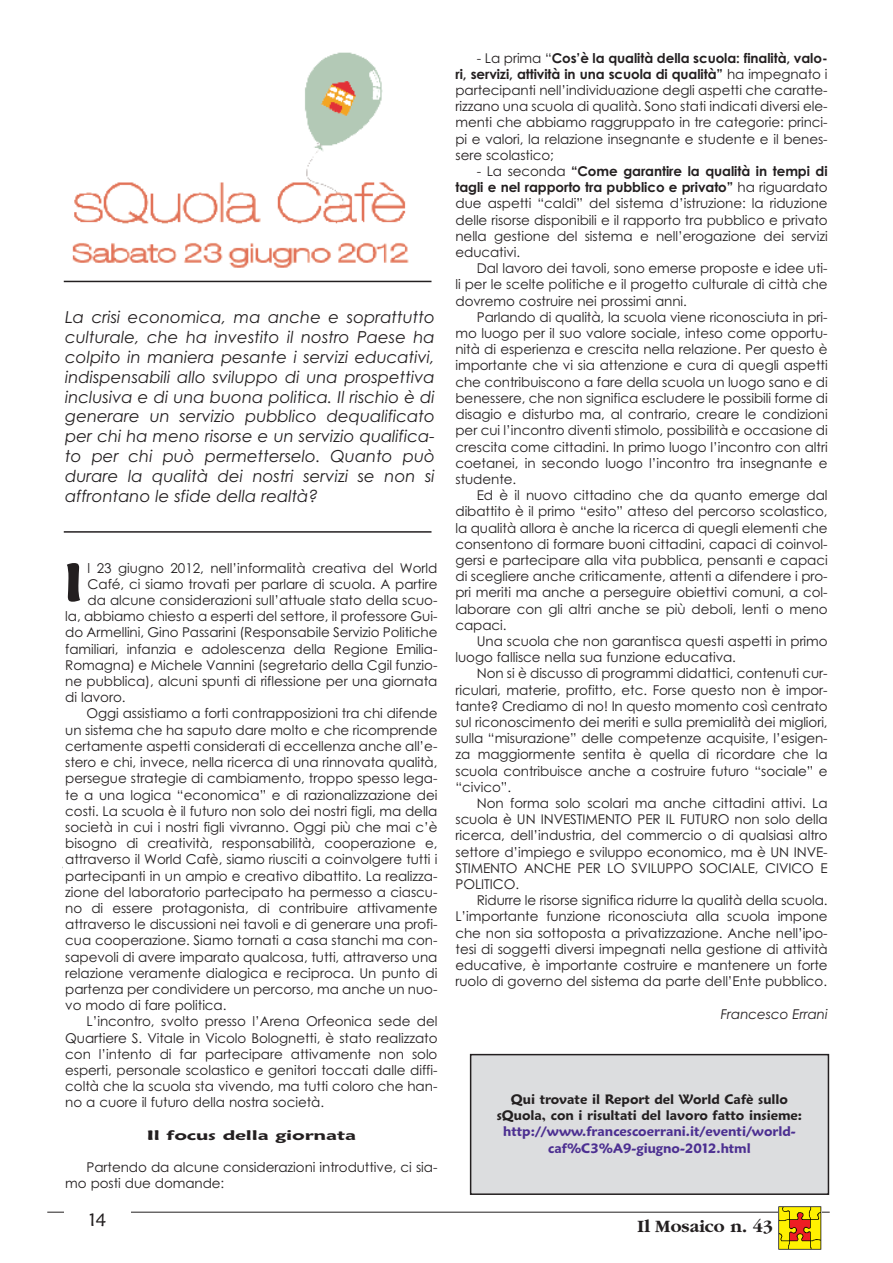
<style>
.page{position:relative;width:893px;height:1263px;background:#fff}
.page>*{position:absolute;margin:0;border:0;box-sizing:border-box;transform-origin:0 0}
.t1{font:600 54px "Maiandra GD";color:#231f20}
.t2{font:700 18px "Gatineau";color:#231f20}
.t3{font:18px "Maiandra GD";color:#231f20}
.t4{font:italic 16.5px/19.8px "Century Gothic";color:#231f20;text-align:justify}
.t5{font:13.5px/16.2px "Century Gothic";letter-spacing:-.005em;color:#231f20;text-align:justify}
.t6{font:600 13.5px/16.2px "Maiandra GD";color:#231f20;text-align:center}
.t7{font:600 13.5px/16.2px "Maiandra GD";color:#4c2f91;text-align:center}
.t8{font:600 13.5px "Maiandra GD";color:#231f20;scale:1.5 1}
.t9{font:italic 13.5px "Century Gothic";letter-spacing:-.005em;color:#231f20}
.s1{font-weight:700}
</style>
<div class="page">
<hr style="left:47px;top:1212px;width:783px;height:1px;background:#231f20">
<img style="left:779px;top:1207px;width:42px;height:42px">
<hr style="left:63px;top:867px;width:765px;height:1px;background:#231f20">
<div style="left:64px;top:1211px;width:67px;height:45px;background:#fff"></div>
<div style="left:64px;top:51px;width:765px;height:1144px;background:#fff"></div>
<img style="left:72px;top:52px;width:337px;height:216px">
<hr style="left:64px;top:281px;width:367px;height:1px;background:#231f20">
<hr style="left:64px;top:531px;width:367px;height:2px;background:#231f20">
<div style="left:471px;top:1054px;width:357px;height:140px;background:#dcdddf"></div>
<div style="left:470px;top:1054px;width:359px;height:141px;border:2px solid #231f20"></div>
<p class="t4" style="left:65px;top:308px;width:371px">La crisi economica, ma anche e soprattutto culturale, che ha investito il nostro Paese ha colpito in maniera pesante i servizi educativi, indispensabili allo sviluppo di una prospettiva inclusiva e di una buona politica. Il rischio è di generare un servizio pubblico dequalificato per chi ha meno risorse e un servizio qualifica&shy;to per chi può permetterselo. Quanto può durare la qualità dei nostri servizi se non si affrontano le sfide della realtà?</p>
<p class="t5" style="left:88px;top:560px;width:351px">l 23 giugno 2012, nell’informalità creativa del World</p>
<p class="t5" style="left:88px;top:576px;width:351px">Café, ci siamo trovati per parlare di scuola. A partire</p>
<p class="t5" style="left:88px;top:592px;width:351px">da alcune considerazioni sull’attuale stato della scuo-</p>
<p class="t5" style="left:65px;top:608px;width:374px">la, abbiamo chiesto a esperti del settore, il professore Gui-</p>
<p class="t5" style="left:65px;top:625px;width:374px">do Armellini, Gino Passarini (Responsabile Servizio Politiche</p>
<p class="t5" style="left:65px;top:641px;width:374px">familiari, infanzia e adolescenza della Regione Emilia-</p>
<p class="t5" style="left:65px;top:657px;width:374px">Romagna) e Michele Vannini (segretario della Cgil funzio-</p>
<p class="t5" style="left:65px;top:673px;width:374px">ne pubblica), alcuni spunti di riflessione per una giornata</p>
<p class="t5" style="left:65px;top:689px;width:62px">di lavoro.</p>
<p class="t5" style="left:87px;top:706px;width:352px">Oggi assistiamo a forti contrapposizioni tra chi difende</p>
<p class="t5" style="left:65px;top:722px;width:374px">un sistema che ha saputo dare molto e che ricomprende</p>
<p class="t5" style="left:65px;top:738px;width:374px">certamente aspetti considerati di eccellenza anche all’e-</p>
<p class="t5" style="left:65px;top:754px;width:374px">stero e chi, invece, nella ricerca di una rinnovata qualità,</p>
<p class="t5" style="left:65px;top:770px;width:374px">persegue strategie di cambiamento, troppo spesso lega-</p>
<p class="t5" style="left:65px;top:787px;width:374px">te a una logica “economica” e di razionalizzazione dei</p>
<p class="t5" style="left:65px;top:803px;width:374px">costi. La scuola è il futuro non solo dei nostri figli, ma della</p>
<p class="t5" style="left:65px;top:819px;width:374px">società in cui i nostri figli vivranno. Oggi più che mai c’è</p>
<p class="t5" style="left:65px;top:835px;width:374px">bisogno di creatività, responsabilità, cooperazione e,</p>
<p class="t5" style="left:65px;top:851px;width:374px">attraverso il World Cafè, siamo riusciti a coinvolgere tutti i</p>
<p class="t5" style="left:65px;top:868px;width:374px">partecipanti in un ampio e creativo dibattito. La realizza-</p>
<p class="t5" style="left:65px;top:884px;width:374px">zione del laboratorio partecipato ha permesso a ciascu-</p>
<p class="t5" style="left:65px;top:900px;width:374px">no di essere protagonista, di contribuire attivamente</p>
<p class="t5" style="left:65px;top:916px;width:374px">attraverso le discussioni nei tavoli e di generare una profi-</p>
<p class="t5" style="left:65px;top:932px;width:374px">cua cooperazione. Siamo tornati a casa stanchi ma con-</p>
<p class="t5" style="left:65px;top:949px;width:374px">sapevoli di avere imparato qualcosa, tutti, attraverso una</p>
<p class="t5" style="left:65px;top:965px;width:374px">relazione veramente dialogica e reciproca. Un punto di</p>
<p class="t5" style="left:65px;top:981px;width:374px">partenza per condividere un percorso, ma anche un nuo-</p>
<p class="t5" style="left:65px;top:997px;width:163px">vo modo di fare politica.</p>
<p class="t5" style="left:87px;top:1013px;width:352px">L’incontro, svolto presso l’Arena Orfeonica sede del</p>
<p class="t5" style="left:65px;top:1030px;width:374px">Quartiere S. Vitale in Vicolo Bolognetti, è stato realizzato</p>
<p class="t5" style="left:65px;top:1046px;width:374px">con l’intento di far partecipare attivamente non solo</p>
<p class="t5" style="left:65px;top:1062px;width:374px">esperti, personale scolastico e genitori toccati dalle diffi-</p>
<p class="t5" style="left:65px;top:1078px;width:374px">coltà che la scuola sta vivendo, ma tutti coloro che han-</p>
<p class="t5" style="left:65px;top:1094px;width:260px">no a cuore il futuro della nostra società.</p>
<p class="t8" style="left:147px;top:1127px;width:141px">Il focus della giornata</p>
<p class="t5" style="left:65px;top:1159px;width:374px;text-indent:21px">Partendo da alcune considerazioni introduttive, ci sia&shy;mo posti due domande:</p>
<h1 class="t1" style="left:64px;top:551px;width:21px">I</h1>
<h2 class="t3" style="left:89px;top:1209px;width:19px">14</h2>
<p class="t5" style="left:455px;top:50px;width:374px;text-indent:21px">- La prima “<span class="s1">Cos’è la qualità della scuola: finalità, valo&shy;ri, servizi, attività in una scuola di qualità”</span> ha impegnato i partecipanti nell’individuazione degli aspetti che caratte&shy;rizzano una scuola di qualità. Sono stati indicati diversi ele&shy;menti che abbiamo raggruppato in tre categorie: princi&shy;pi e valori, la relazione insegnante e studente e il benes&shy;sere scolastico;</p>
<p class="t5" style="left:455px;top:163px;width:374px;text-indent:21px">- La seconda <span class="s1">“Come garantire la qualità in tempi di tagli e nel rapporto tra pubblico e privato”</span> ha riguardato due aspetti “caldi” del sistema d’istruzione: la riduzione delle risorse disponibili e il rapporto tra pubblico e privato nella gestione del sistema e nell’erogazione dei servizi educativi.</p>
<p class="t5" style="left:455px;top:260px;width:374px;text-indent:21px">Dal lavoro dei tavoli, sono emerse proposte e idee uti&shy;li per le scelte politiche e il progetto culturale di città che dovremo costruire nei prossimi anni.</p>
<p class="t5" style="left:455px;top:309px;width:374px;text-indent:21px">Parlando di qualità, la scuola viene riconosciuta in pri&shy;mo luogo per il suo valore sociale, inteso come opportu&shy;nità di esperienza e crescita nella relazione. Per questo è importante che vi sia attenzione e cura di quegli aspetti che contribuiscono a fare della scuola un luogo sano e di benessere, che non significa escludere le possibili forme di disagio e disturbo ma, al contrario, creare le condizioni per cui l’incontro diventi stimolo, possibilità e occasione di crescita come cittadini. In primo luogo l’incontro con altri coetanei, in secondo luogo l’incontro tra insegnante e studente.</p>
<p class="t5" style="left:455px;top:487px;width:374px;text-indent:21px">Ed è il nuovo cittadino che da quanto emerge dal dibattito è il primo “esito” atteso del percorso scolastico, la qualità allora è anche la ricerca di quegli elementi che consentono di formare buoni cittadini, capaci di coinvol&shy;gersi e partecipare alla vita pubblica, pensanti e capaci di scegliere anche criticamente, attenti a difendere i pro&shy;pri meriti ma anche a perseguire obiettivi comuni, a col&shy;laborare con gli altri anche se più deboli, lenti o meno capaci.</p>
<p class="t5" style="left:455px;top:633px;width:374px;text-indent:21px">Una scuola che non garantisca questi aspetti in primo luogo fallisce nella sua funzione educativa.</p>
<p class="t5" style="left:455px;top:665px;width:374px;text-indent:21px">Non si è discusso di programmi didattici, contenuti cur&shy;riculari, materie, profitto, etc. Forse questo non è impor&shy;tante? Crediamo di no! In questo momento così centrato sul riconoscimento dei meriti e sulla premialità dei migliori, sulla “misurazione” delle competenze acquisite, l’esigen&shy;za maggiormente sentita è quella di ricordare che la scuola contribuisce anche a costruire futuro “sociale” e “civico”.</p>
<p class="t5" style="left:455px;top:795px;width:374px;text-indent:21px">Non forma solo scolari ma anche cittadini attivi. La scuola è UN INVESTIMENTO PER IL FUTURO non solo della ricerca, dell’industria, del commercio o di qualsiasi altro settore d’impiego e sviluppo economico, ma è UN INVE-STIMENTO ANCHE PER LO SVILUPPO SOCIALE, CIVICO E POLITICO.</p>
<p class="t5" style="left:455px;top:892px;width:374px;text-indent:21px">Ridurre le risorse significa ridurre la qualità della scuola.<br>L’importante funzione riconosciuta alla scuola impone che non sia sottoposta a privatizzazione. Anche nell’ipo&shy;tesi di soggetti diversi impegnati nella gestione di attività educative, è importante costruire e mantenere un forte ruolo di governo del sistema da parte dell’Ente pubblico.</p>
<p class="t9" style="left:721px;top:1006px;width:108px">Francesco Errani</p>
<p class="t6" style="left:497px;top:1091px;width:307px">Qui trovate il Report del World Cafè sullo sQuola, con i risultati del lavoro fatto insieme:</p>
<p class="t7" style="left:503px;top:1123px;width:294px">http://www.francescoerrani.it/eventi/world&shy;caf%C3%A9-giugno-2012.html</p>
<h2 class="t2" style="left:637px;top:1215px;width:137px">Il Mosaico n. 43</h2>
</div>
